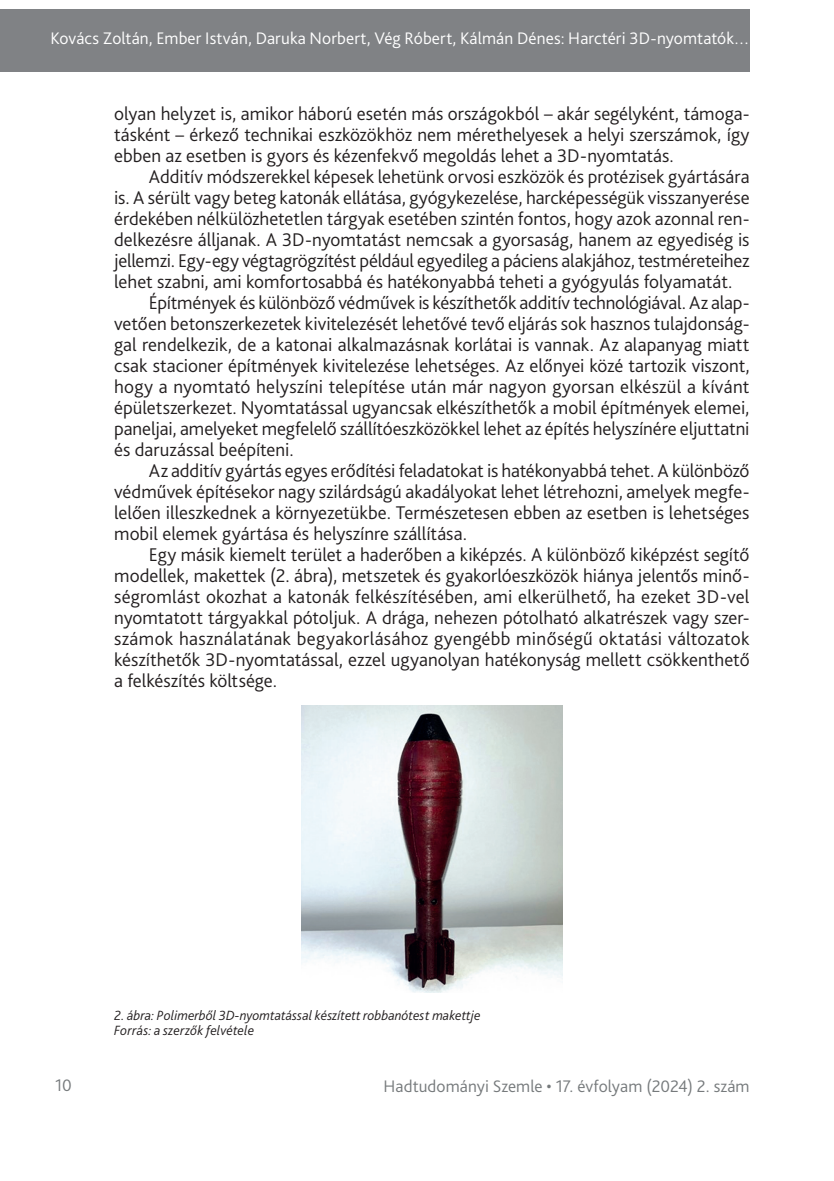
<style>
.page{position:relative;width:834px;height:1181px;background:#fff}
.page>*{position:absolute;margin:0;border:0;box-sizing:border-box;transform-origin:0 0}
._1__Body{font:300 19.25px/21px "Bliss Pro";letter-spacing:.005em;color:#231f20;text-align:justify}
._2__Body_1st_paragraph{font:300 19.25px/21px "Bliss Pro";letter-spacing:.005em;color:#231f20;text-align:justify}
.t1{font:300 17.5px "Bliss Pro";letter-spacing:.005em;color:#fff}
.t2{font:300 17.5px "Bliss Pro";letter-spacing:.005em;color:#767a7c}
.Ábra__képalárás{font:italic 300 14px "Bliss Pro";color:#231f20}
.ábra_forrás{font:italic 300 14px "Bliss Pro";letter-spacing:.015em;color:#231f20}
</style>
<div class="page">
<div style="left:0;top:9px;width:749px;height:63px;background:#808285"></div>
<img style="left:301px;top:705px;width:261px;height:288px">
<p class="t1" style="left:51px;top:27px;width:700px">Kovács Zoltán, Ember István, Daruka Norbert, Vég Róbert, Kálmán Dénes: Harctéri 3D-nyomtatók…</p>
<p class="_2__Body_1st_paragraph" style="left:114px;top:103px;width:636px">olyan helyzet is, amikor háború esetén más országokból – akár segélyként, támoga&shy;tásként – érkező technikai eszközökhöz nem mérethelyesek a helyi szerszámok, így ebben az esetben is gyors és kézenfekvő megoldás lehet a -3D-nyomtatás.</p>
<p class="_1__Body" style="left:114px;top:166px;width:637px;text-indent:35px">Additív módszerekkel képesek lehetünk orvosi eszközök és protézisek gyártására is. A sérült vagy beteg katonák ellátása, gyógykezelése, harcképességük visszanyerése érdekében nélkülözhetetlen tárgyak esetében szintén fontos, hogy azok azonnal ren&shy;delkezésre álljanak. A -3D-nyomtatást nemcsak a gyorsaság, hanem az egyediség is jellemzi. Egy-egy végtagrögzítést például egyedileg a páciens alakjához, testméreteihez lehet szabni, ami komfortosabbá és hatékonyabbá teheti a gyógyulás folyamatát.</p>
<p class="_1__Body" style="left:114px;top:292px;width:636px;text-indent:35px">Építmények és különböző védművek is készíthetők additív technológiával. Az alap&shy;vetően betonszerkezetek kivitelezését lehetővé tevő eljárás sok hasznos tulajdonság&shy;gal rendelkezik, de a katonai alkalmazásnak korlátai is vannak. Az alapanyag miatt csak stacioner építmények kivitelezése lehetséges. Az előnyei közé tartozik viszont, hogy a nyomtató helyszíni telepítése után már nagyon gyorsan elkészül a kívánt épületszerkezet. Nyomtatással ugyancsak elkészíthetők a mobil építmények elemei, paneljai, amelyeket megfelelő szállítóeszközökkel lehet az építés helyszínére eljuttatni és daruzással beépíteni.</p>
<p class="_1__Body" style="left:114px;top:460px;width:636px;text-indent:35px">Az additív gyártás egyes erődítési feladatokat is hatékonyabbá tehet. A különböző védművek építésekor nagy szilárdságú akadályokat lehet létrehozni, amelyek megfe&shy;lelően illeszkednek a környezetükbe. Természetesen ebben az esetben is lehetséges mobil elemek gyártása és helyszínre szállítása.</p>
<p class="_1__Body" style="left:114px;top:544px;width:636px;text-indent:35px">Egy másik kiemelt terület a haderőben a kiképzés. A különböző kiképzést segítő modellek, makettek (2. ábra), metszetek és gyakorlóeszközök hiánya jelentős minő&shy;ségromlást okozhat a katonák felkészítésében, ami elkerülhető, ha ezeket 3D-vel nyomtatott tárgyakkal pótoljuk. A drága, nehezen pótolható alkatrészek vagy szer&shy;számok használatának begyakorlásához gyengébb minőségű oktatási változatok készíthetők 3D-nyomtatással, ezzel ugyanolyan hatékonyság mellett csökkenthető a felkészítés költsége.</p>
<p class="Ábra__képalárás" style="left:114px;top:1006px;width:368px">2. ábra: Polimerből 3D-nyomtatással készített robbanótest makettje</p>
<p class="ábra_forrás" style="left:114px;top:1021px;width:141px">Forrás: a szerzők felvétele</p>
<p class="t2" style="left:55px;top:1074px;width:18px">10</p>
<p class="t2" style="left:383px;top:1075px;width:367px">Hadtudományi Szemle • 17. évfolyam (2024) 2. szám</p>
</div>
